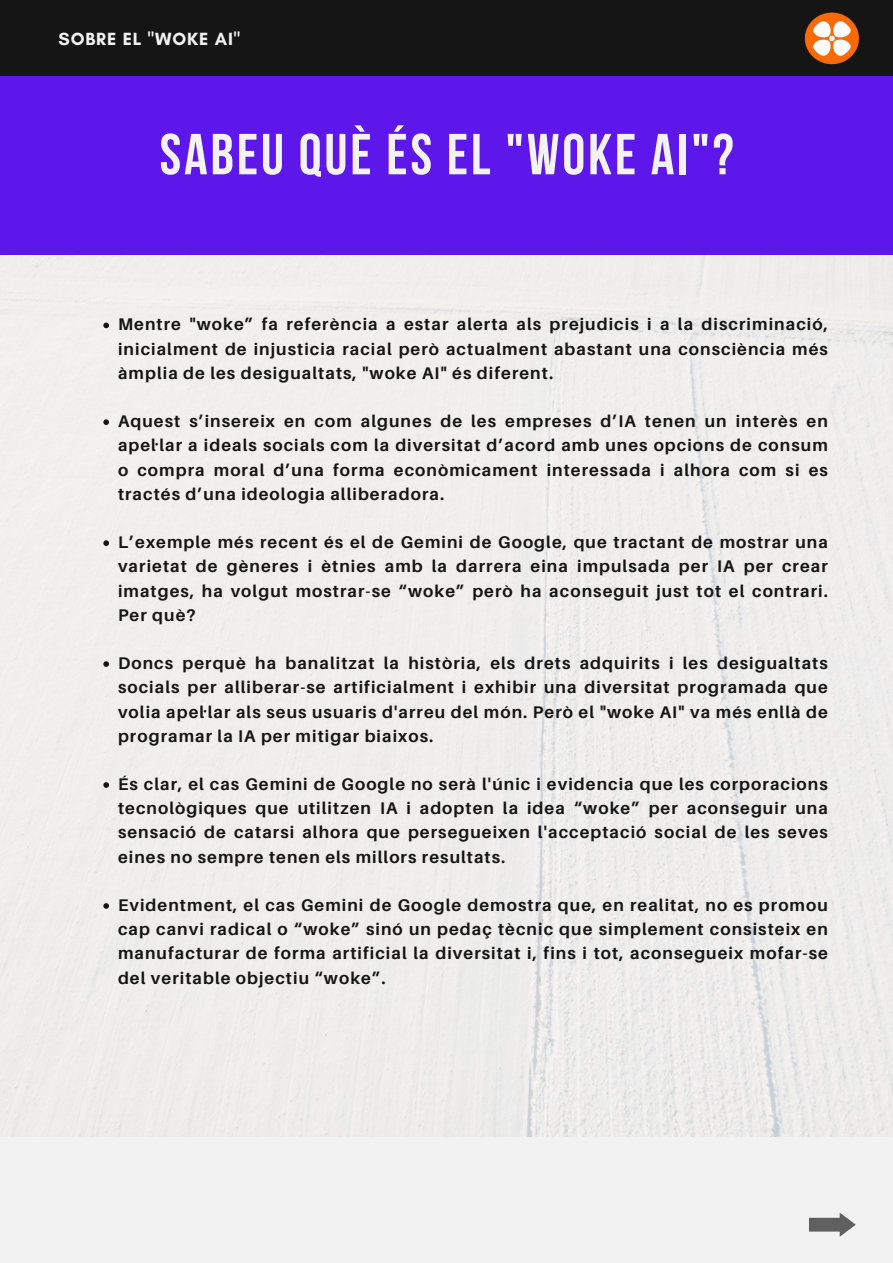
<style>
.page{position:relative;width:893px;height:1263px;background:#fff}
.page>*{position:absolute;margin:0;border:0;box-sizing:border-box;transform-origin:0 0}
.t1{font:700 57.75px "Bebas Neue";letter-spacing:.05em;color:#f2f2f2}
.t2{font:700 18px "Glacial Indifference";letter-spacing:.05em;color:#f2f2f2}
.t3{font:700 16.88px/24.2px "Aileron";letter-spacing:.065em;color:#151515;text-align:justify}
</style>
<div class="page">
<div style="left:0;top:254px;width:893px;height:883px;background:#efeeed"></div>
<div style="left:0;top:0;width:893px;height:254px;background:#5e17eb"></div>
<div style="left:0;top:0;width:893px;height:75px;background:#151515"></div>
<img style="left:804px;top:12px;width:55px;height:53px">
<svg style="left:103px;top:323px;width:6px;height:5px"></svg>
<svg style="left:103px;top:419px;width:6px;height:6px"></svg>
<svg style="left:103px;top:540px;width:6px;height:6px"></svg>
<svg style="left:103px;top:661px;width:6px;height:6px"></svg>
<svg style="left:103px;top:782px;width:6px;height:6px"></svg>
<svg style="left:103px;top:903px;width:6px;height:6px"></svg>
<div style="left:0;top:1137px;width:893px;height:126px;background:#f2f2f2"></div>
<svg style="left:809px;top:1212px;width:46px;height:25px"></svg>
<p class="t2" style="left:58px;top:28px;width:183px">SOBRE EL "WOKE AI"</p>
<h2 class="t1" style="left:160px;top:131px;width:575px">SABEU QUÈ ÉS EL "WOKE AI"?</h2>
<p class="t3" style="left:118px;top:312px;width:711px">Mentre "woke” fa referència a estar alerta als prejudicis i a la discriminació, inicialment de injusticia racial però actualment abastant una consciència més àmplia de les desigualtats, "woke AI" és diferent.</p>
<h1 class="t3" style="left:118px;top:409px;width:711px">Aquest s’insereix en com algunes de les empreses d’IA tenen un interès en apel·lar a ideals socials com la diversitat d’acord amb unes opcions de consum o compra moral d’una forma econòmicament interessada i alhora com si es tractés d’una ideologia alliberadora.</h1>
<p class="t3" style="left:118px;top:530px;width:711px">L’exemple més recent és el de Gemini de Google, que tractant de mostrar una varietat de gèneres i ètnies amb la darrera eina impulsada per IA per crear imatges, ha volgut mostrar-se “woke” però ha aconseguit just tot el contrari.<br>Per què?</p>
<p class="t3" style="left:118px;top:651px;width:711px">Doncs perquè ha banalitzat la història, els drets adquirits i les desigualtats socials per alliberar-se artificialment i exhibir una diversitat programada que volia apel·lar als seus usuaris d'arreu del món. Però el "woke AI" va més enllà de programar la IA per mitigar biaixos.</p>
<p class="t3" style="left:118px;top:772px;width:711px">És clar, el cas Gemini de Google no serà l'únic i evidencia que les corporacions tecnològiques que utilitzen IA i adopten la idea “woke” per aconseguir una sensació de catarsi alhora que persegueixen l'acceptació social de les seves eines no sempre tenen els millors resultats.</p>
<p class="t3" style="left:118px;top:893px;width:711px">Evidentment, el cas Gemini de Google demostra que, en realitat, no es promou cap canvi radical o “woke” sinó un pedaç tècnic que simplement consisteix en manufacturar de forma artificial la diversitat i, fins i tot, aconsegueix mofar-se del veritable objectiu “woke”.</p>
</div>
